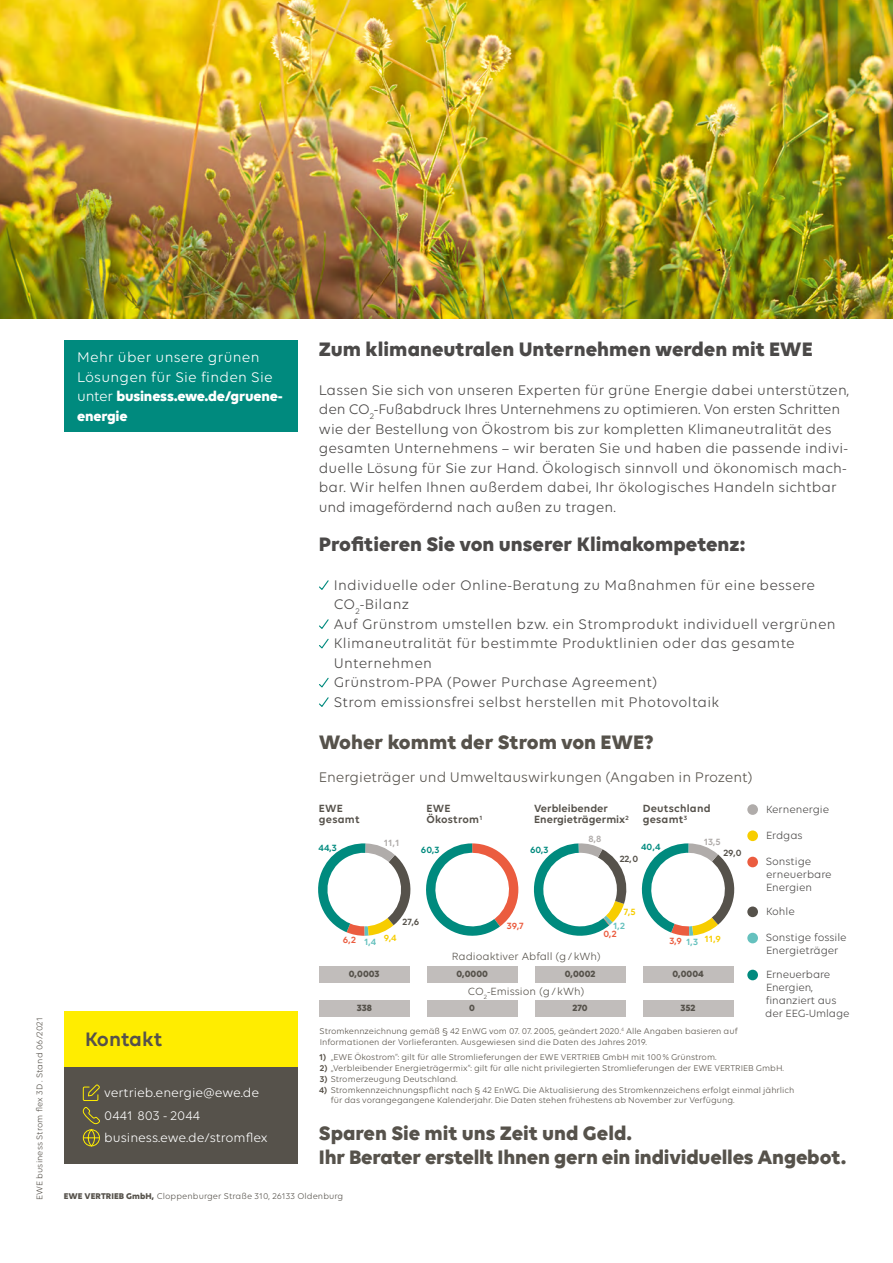
<style>
.page{position:relative;width:893px;height:1263px;background:#fff}
.page>*{position:absolute;margin:0;border:0;box-sizing:border-box;transform-origin:0 0}
.t1{font:700 21px/24px "Volte";letter-spacing:-.01em;color:#56524b}
.t2{font:700 21px "Volte";color:#4b4948}
.t3{font:600 21px "Volte";color:#56524b}
.t4{font:15px/19.5px "Volte";letter-spacing:.01em;color:#4b4948}
.t5{font:15px/19.5px "Volte";letter-spacing:.02em;color:#fff}
.t6{font:15px "Volte";color:#56524b}
.t7{font:13.5px/22.5px "Volte";color:#fff}
.t8{font:11.25px/12.8px "Volte";color:#4b4948}
.t9{font:600 11.25px/11.2px "Volte";letter-spacing:.01em;color:#56524b}
.t10{font:11.25px "Volte";color:#56524b}
.t11{font:700 9.75px "Volte";color:#56524b}
.t12{font:600 9.75px "Volte";color:#eb5c3f}
.t13{font:600 9.75px "Volte";color:#008a7e}
.t14{font:600 9.75px "Volte";color:#56524b}
.t15{font:600 9.75px "Volte";color:#b0acaa}
.t16{font:600 9.75px "Volte";color:#f7cd00}
.t17{font:600 9.75px "Volte";color:#65c1be}
.t18{font:9px/10.8px "Volte";color:#565047}
.t19{font:9px "Volte";letter-spacing:.01em;color:#56524b}
.s1{font-weight:700}
.s2{color:#65c1be}
.s3{font-weight:600}
</style>
<div class="page">
<img style="left:0;top:0;width:893px;height:319px">
<svg style="left:319px;top:580px;width:10px;height:10px"></svg>
<svg style="left:319px;top:619px;width:10px;height:10px"></svg>
<svg style="left:319px;top:638px;width:10px;height:11px"></svg>
<svg style="left:319px;top:677px;width:10px;height:11px"></svg>
<svg style="left:319px;top:697px;width:10px;height:10px"></svg>
<svg style="left:318px;top:843px;width:200px;height:93px"></svg>
<div style="left:319px;top:1000px;width:91px;height:17px;background:#c1bdbb"></div>
<div style="left:427px;top:1000px;width:90px;height:17px;background:#c1bdbb"></div>
<div style="left:319px;top:966px;width:91px;height:17px;background:#c1bdbb"></div>
<div style="left:535px;top:1000px;width:90px;height:17px;background:#c1bdbb"></div>
<div style="left:643px;top:1000px;width:90px;height:17px;background:#c1bdbb"></div>
<div style="left:427px;top:966px;width:90px;height:17px;background:#c1bdbb"></div>
<div style="left:535px;top:966px;width:90px;height:17px;background:#c1bdbb"></div>
<div style="left:643px;top:966px;width:90px;height:17px;background:#c1bdbb"></div>
<div style="left:747px;top:804px;width:11px;height:11px;background:#b0acaa;border-radius:50%"></div>
<div style="left:747px;top:830px;width:11px;height:11px;background:#f7cd00;border-radius:50%"></div>
<div style="left:747px;top:857px;width:11px;height:10px;background:#eb5c3f;border-radius:50%"></div>
<div style="left:747px;top:906px;width:11px;height:11px;background:#56524b;border-radius:50%"></div>
<div style="left:747px;top:933px;width:11px;height:10px;background:#65c1be;border-radius:50%"></div>
<div style="left:747px;top:970px;width:11px;height:10px;background:#008a7e;border-radius:50%"></div>
<svg style="left:533px;top:843px;width:202px;height:93px"></svg>
<div style="left:64px;top:1011px;width:234px;height:56px;background:#ffed00"></div>
<div style="left:64px;top:1067px;width:234px;height:96px;background:#56524b"></div>
<svg style="left:82px;top:1084px;width:18px;height:63px"></svg>
<div style="left:64px;top:340px;width:234px;height:91px;background:#008a7e"></div>
<p class="t19" style="left:34px;top:1200px;width:184px;rotate:-90deg">EWE business Strom flex 3D . Stand 06/2021</p>
<p class="t5" style="left:77px;top:347px;width:207px">Mehr über unsere grünen<br>Lösungen für Sie finden Sie unter <span class="s1">business.ewe.de/gruene&shy;energie</span></p>
<h1 class="t3" style="left:85px;top:1027px;width:79px">Kontakt</h1>
<p class="t7" style="left:104px;top:1081px;width:165px">vertrieb.energie@ewe.de<br>0441 803 - 2044 business.ewe.de/stromflex</p>
<h1 class="t2" style="left:319px;top:336px;width:495px">Zum klimaneutralen Unternehmen werden mit EWE</h1>
<p class="t4" style="left:319px;top:380px;width:532px">Lassen Sie sich von unseren Experten für grüne Energie dabei unterstützen, den CO<sub>2</sub>-Fußabdruck Ihres Unternehmens zu optimieren. Von ersten Schritten wie der Bestellung von Ökostrom bis zur kompletten Klimaneutralität des gesamten Unternehmens – wir beraten Sie und haben die passende indivi&shy;duelle Lösung für Sie zur Hand. Ökologisch sinnvoll und ökonomisch mach&shy;bar. Wir helfen Ihnen außerdem dabei, Ihr ökologisches Handeln sichtbar und imagefördernd nach außen zu tragen.</p>
<h1 class="t2" style="left:319px;top:531px;width:428px">Profitieren Sie von unserer Klimakompetenz:</h1>
<p class="t4" style="left:334px;top:575px;width:503px">Individuelle oder Online-Beratung zu Maßnahmen für eine bessere CO<sub>2</sub>-Bilanz<br>Auf Grünstrom umstellen bzw. ein Stromprodukt individuell vergrünen Klimaneutralität für bestimmte Produktlinien oder das gesamte Unternehmen<br>Grünstrom-PPA (Power Purchase Agreement)<br>Strom emissionsfrei selbst herstellen mit Photovoltaik</p>
<h1 class="t1" style="left:319px;top:730px;width:337px">Woher kommt der Strom von EWE?</h1>
<p class="t6" style="left:319px;top:768px;width:435px">Energieträger und Umweltauswirkungen (Angaben in Prozent)</p>
<p class="t9" style="left:319px;top:802px;width:42px">EWE gesamt</p>
<p class="t9" style="left:534px;top:802px;width:96px">Verbleibender<br>Energieträgermix<sup>2</sup></p>
<p class="t9" style="left:643px;top:802px;width:69px">Deutschland gesamt<sup>3</sup></p>
<p class="t8" style="left:766px;top:803px;width:65px">Kernenergie</p>
<p class="t8" style="left:766px;top:829px;width:38px">Erdgas</p>
<p class="t8" style="left:766px;top:855px;width:67px">Sonstige erneuerbare<br>Energien</p>
<p class="t8" style="left:766px;top:905px;width:30px">Kohle</p>
<p class="t8" style="left:766px;top:931px;width:82px">Sonstige fossile<br>Energieträger</p>
<p class="t8" style="left:765px;top:968px;width:86px">Erneuerbare<br>Energien, finanziert aus der EEG-Umlage</p>
<p class="t9" style="left:427px;top:802px;width:57px">EWE<br>Ökostrom<sup>1</sup></p>
<p class="t15" style="left:588px;top:833px;width:15px">8,8</p>
<p class="t15" style="left:704px;top:836px;width:18px">13,5</p>
<p class="t15" style="left:384px;top:837px;width:17px">11,1</p>
<p class="t13" style="left:641px;top:841px;width:21px">40,4</p>
<p class="t13" style="left:319px;top:842px;width:20px">44,3</p>
<p class="t13" style="left:421px;top:844px;width:20px">60,3</p>
<p class="t13" style="left:530px;top:844px;width:20px">60,3</p>
<p class="t14" style="left:723px;top:847px;width:20px">29,0</p>
<p class="t14" style="left:620px;top:853px;width:20px">22,0</p>
<p class="t16" style="left:624px;top:906px;width:13px">7,5</p>
<p class="t14" style="left:402px;top:916px;width:18px">27,6</p>
<p class="t17" style="left:613px;top:920px;width:13px">1,2</p>
<p class="t12" style="left:507px;top:920px;width:18px">39,7</p>
<p class="t12" style="left:603px;top:928px;width:15px">0,2</p>
<p class="t12" style="left:343px;top:934px;width:35px">6,2 <span class="s2">1,4</span></p>
<p class="t16" style="left:384px;top:932px;width:14px">9,4</p>
<p class="t16" style="left:704px;top:933px;width:18px">11,9</p>
<p class="t12" style="left:669px;top:935px;width:30px">3,9 <span class="s2">1,3</span></p>
<p class="t10" style="left:452px;top:950px;width:151px">Radioaktiver Abfall (g/kWh)</p>
<p class="t11" style="left:349px;top:968px;width:32px">0,0003</p>
<p class="t11" style="left:456px;top:968px;width:33px">0,0000</p>
<p class="t11" style="left:565px;top:968px;width:32px">0,0002</p>
<p class="t11" style="left:672px;top:968px;width:33px">0,0004</p>
<p class="t10" style="left:468px;top:985px;width:118px">CO<sub>2</sub>-Emission (g/kWh)</p>
<p class="t11" style="left:357px;top:1002px;width:17px">338</p>
<p class="t11" style="left:469px;top:1002px;width:7px">0</p>
<p class="t11" style="left:572px;top:1002px;width:17px">270</p>
<p class="t11" style="left:680px;top:1002px;width:17px">352</p>
<p class="t18" style="left:320px;top:1026px;width:419px">Stromkennzeichnung gemäß § 42 EnWG vom 07. 07. 2005, geändert 2020.<sup>4</sup> Alle Angaben basieren auf<br>Informationen der Vorlieferanten. Ausgewiesen sind die Daten des Jahres 2019.</p>
<p class="t18" style="left:319px;top:1051px;width:399px"><span class="s3">1)</span> „EWE Ökostrom“: gilt für alle Stromlieferungen der EWE VERTRIEB GmbH mit 100 % Grünstrom.</p>
<p class="t18" style="left:320px;top:1062px;width:466px"><span class="s3">2)</span> „Verbleibender Energieträgermix“: gilt für alle nicht privilegierten Stromlieferungen der EWE VERTRIEB GmbH.</p>
<p class="t18" style="left:320px;top:1073px;width:139px"><span class="s3">3)</span> Stromerzeugung Deutschland.</p>
<p class="t18" style="left:331px;top:1084px;width:465px;text-indent:-12px"><span class="s3">4)</span> Stromkennzeichnungspflicht nach § 42 EnWG. Die Aktualisierung des Stromkennzeichens erfolgt einmal jährlich für das vorangegangene Kalenderjahr. Die Daten stehen frühestens ab November zur Verfügung.</p>
<h1 class="t1" style="left:319px;top:1120px;width:529px">Sparen Sie mit uns Zeit und Geld.<br>Ihr Berater erstellt Ihnen gern ein individuelles Angebot.</h1>
<p class="t19" style="left:64px;top:1191px;width:281px"><span class="s1">EWE VERTRIEB GmbH,</span> Cloppenburger Straße 310, 26133 Oldenburg</p>
</div>
